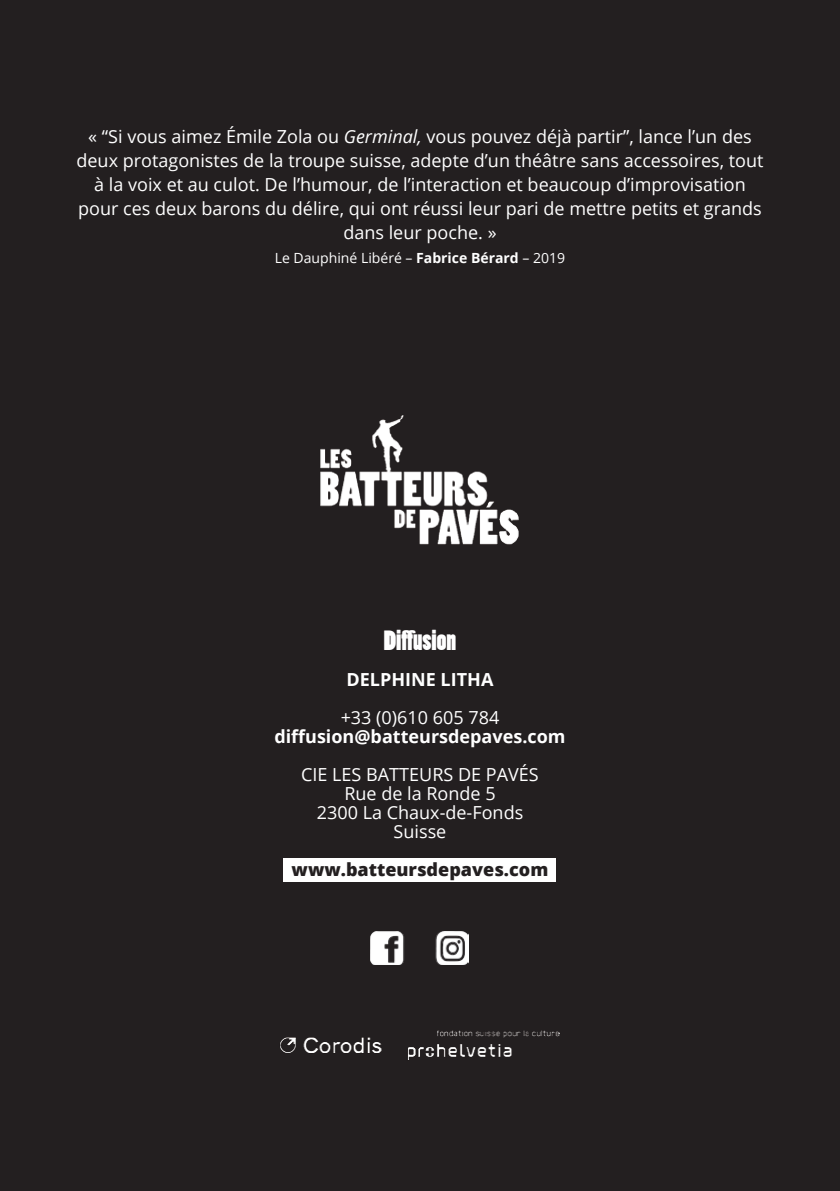
<style>
.page{position:relative;width:840px;height:1191px;background:#fff}
.page>*{position:absolute;margin:0;border:0;box-sizing:border-box;transform-origin:0 0}
.t1{font:26px "Poplar Std";color:#fff}
.t2{font:18px/24px "Open Sans";color:#fff;text-align:center}
.t3{font:700 18px "Open Sans";color:#fff}
.t4{font:800 18px "Open Sans";color:#231f20}
.t5{font:14px "Open Sans";color:#fff}
.s1{font-style:italic}
.s2{font-weight:700}
</style>
<div class="page">
<div style="left:0;top:0;width:839px;height:1191px;background:#231f20"></div>
<div style="left:283px;top:858px;width:273px;height:23px;background:#fff"></div>
<img style="left:320px;top:415px;width:199px;height:130px">
<img style="left:280px;top:1030px;width:280px;height:30px">
<img style="left:370px;top:931px;width:98px;height:33px">
<p class="t2" style="left:76px;top:124px;width:688px">« “Si vous aimez Émile Zola ou <span class="s1">Germinal,</span> vous pouvez déjà partir”, lance l’un des deux protagonistes de la troupe suisse, adepte d’un théâtre sans accessoires, tout à la voix et au culot. De l’humour, de l’interaction et beaucoup d’improvisation pour ces deux barons du délire, qui ont réussi leur pari de mettre petits et grands dans leur poche. »</p>
<p class="t5" style="left:275px;top:248px;width:291px">Le Dauphiné Libéré – <span class="s2">Fabrice Bérard</span> – 2019</p>
<h1 class="t1" style="left:383px;top:626px;width:74px">Diffusion</h1>
<p class="t3" style="left:346px;top:667px;width:148px">Delphine LITHA</p>
<p class="t2" style="left:340px;top:705px;width:160px">+33 (0)610 605 784</p>
<p class="t3" style="left:274px;top:724px;width:292px">diffusion@batteursdepaves.com</p>
<p class="t2" style="left:301px;top:764px;width:239px;line-height:19px">CIE LES BATTEURS DE PAVÉS<br>Rue de la Ronde 5<br>2300 La Chaux-de-Fonds<br>Suisse</p>
<p class="t4" style="left:291px;top:856px;width:258px">www.batteursdepaves.com</p>
</div>
